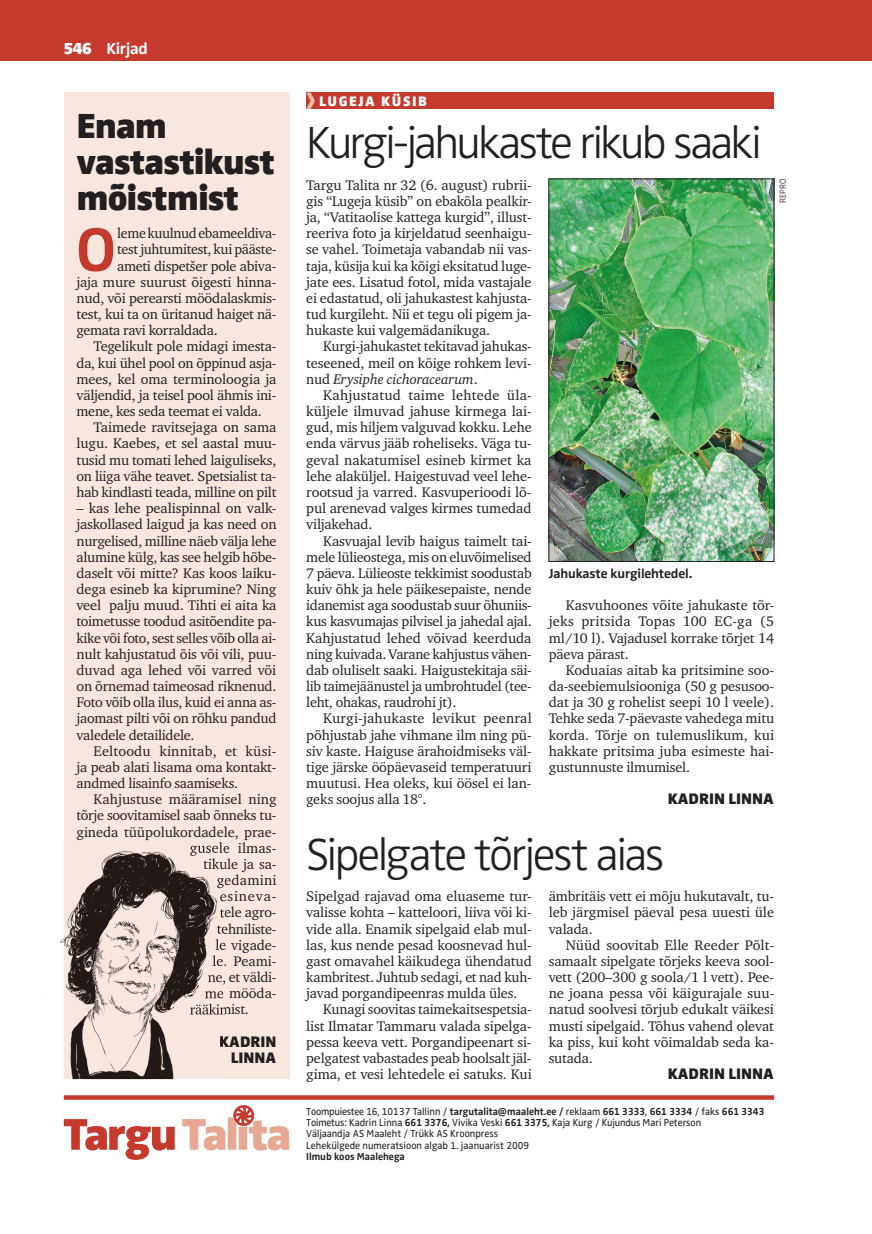
<style>
.page{position:relative;width:872px;height:1234px;background:#fff}
.page>*{position:absolute;margin:0;border:0;box-sizing:border-box;transform-origin:0 0}
.t1{font:700 62.7px "Zwo Pro";color:#c63a2e}
.t2{font:300 46.5px "Zwo Pro";letter-spacing:-.06em;color:#231f20}
.t3{font:900 36px/36px "Zwo Pro";letter-spacing:-.025em;color:#231f20}
.t4{font:700 16.5px "Zwo Pro";letter-spacing:-.025em;color:#fff}
.t5{font:900 15.75px/16.2px "Zwo Pro";color:#231f20;text-align:right}
.t6{font:14.25px/16.2px "Charter ITC";letter-spacing:-.01em;color:#231f20;text-align:justify}
.t7{font:14.25px "Charter ITC";letter-spacing:.01em;color:#231f20}
.t8{font:900 14.25px "Zwo Pro";letter-spacing:.105em;color:#fff}
.t9{font:14.25px "Charter ITC";letter-spacing:.015em;color:#231f20}
.t10{font:14.25px "Charter ITC";letter-spacing:.055em;color:#231f20}
.t11{font:700 13.5px "Zwo Pro";letter-spacing:-.01em;color:#231f20}
.t12{font:10.5px/11.2px "Zwo Pro";color:#231f20;scale:.95 1}
.t13{font:700 10.5px "Zwo Pro";color:#231f20;scale:.95 1}
.t14{font:300 9px "Zwo Pro";color:#231f20}
.s1{font-weight:900}
.s2{font-style:italic}
.s3{font-weight:700}
</style>
<div class="page">
<div style="left:0;top:0;width:872px;height:60px;background:#c63a2e"></div>
<svg style="left:64px;top:1119px;width:111px;height:40px"></svg>
<svg style="left:182px;top:1105px;width:107px;height:45px"></svg>
<svg style="left:64px;top:1095px;width:710px;height:4px;background:#c9473c"></svg>
<div style="left:64px;top:93px;width:225px;height:985px;background:#f8e7df"></div>
<div style="left:306px;top:93px;width:468px;height:16px;background:#c63a2e"></div>
<svg style="left:306px;top:93px;width:9px;height:16px"></svg>
<img style="left:548px;top:179px;width:224px;height:382px">
<img style="left:60px;top:850px;width:164px;height:228px">
<img style="left:190px;top:842px;width:34px;height:13px">
<img style="left:203px;top:858px;width:21px;height:13px">
<img style="left:217px;top:874px;width:7px;height:14px">
<svg style="left:220px;top:890px;width:4px;height:11px"></svg>
<img style="left:220px;top:906px;width:4px;height:14px">
<svg style="left:217px;top:922px;width:7px;height:11px"></svg>
<svg style="left:213px;top:939px;width:11px;height:26px"></svg>
<img style="left:208px;top:971px;width:16px;height:13px">
<img style="left:205px;top:987px;width:19px;height:11px">
<img style="left:190px;top:1003px;width:34px;height:11px">
<svg style="left:220px;top:1035px;width:4px;height:11px"></svg>
<p class="t4" style="left:64px;top:39px;width:85px"><span class="s1">546</span> Kirjad</p>
<h3 class="t3" style="left:77px;top:108px;width:200px">Enam vastastikust mõistmist</h3>
<h1 class="t1" style="left:77px;top:213px;width:40px">O</h1>
<p class="t6" style="left:117px;top:225px;width:161px">leme kuulnud ebameeldiva-</p>
<p class="t6" style="left:117px;top:241px;width:161px">test juhtumitest, kui pääste-</p>
<p class="t6" style="left:117px;top:257px;width:161px">ameti dispetšer pole abiva-</p>
<p class="t6" style="left:77px;top:274px;width:201px">jaja mure suurust õigesti hinna-</p>
<p class="t6" style="left:77px;top:290px;width:201px">nud, või perearsti möödalaskmis-</p>
<p class="t6" style="left:77px;top:306px;width:201px">test, kui ta on üritanud haiget nä-</p>
<p class="t6" style="left:77px;top:322px;width:143px">gemata ravi korraldada.</p>
<p class="t6" style="left:94px;top:338px;width:184px">Tegelikult pole midagi imesta-</p>
<p class="t6" style="left:77px;top:354px;width:201px">da, kui ühel pool on õppinud asja-</p>
<p class="t6" style="left:77px;top:371px;width:201px">mees, kel oma terminoloogia ja</p>
<p class="t6" style="left:77px;top:387px;width:201px">väljendid, ja teisel pool ähmis ini-</p>
<p class="t6" style="left:77px;top:403px;width:187px">mene, kes seda teemat ei valda.</p>
<p class="t6" style="left:94px;top:419px;width:184px">Taimede ravitsejaga on sama</p>
<p class="t6" style="left:77px;top:435px;width:201px">lugu. Kaebes, et sel aastal muu-</p>
<p class="t6" style="left:77px;top:451px;width:201px">tusid mu tomati lehed laiguliseks,</p>
<p class="t6" style="left:77px;top:467px;width:201px">on liiga vähe teavet. Spetsialist ta-</p>
<p class="t6" style="left:77px;top:484px;width:201px">hab kindlasti teada, milline on pilt</p>
<p class="t6" style="left:77px;top:500px;width:201px">– kas lehe pealispinnal on valk&shy;jaskollased laigud ja kas need on nurgelised, milline näeb välja lehe alumine külg, kas see helgib hõbe&shy;daselt või mitte? Kas koos laiku&shy;dega esineb ka kiprumine? Ning veel palju muud. Tihti ei aita ka toimetusse toodud asitõendite pa&shy;kike või foto, sest selles võib olla ai&shy;nult kahjustatud õis või vili, puu&shy;duvad aga lehed või varred või on õrnemad taimeosad riknenud.<br>Foto võib olla ilus, kuid ei anna as&shy;jaomast pilti või on rõhku pandud valedele detailidele.</p>
<p class="t6" style="left:77px;top:742px;width:201px;text-indent:17px">Eeltoodu kinnitab, et küsi&shy;ja peab alati lisama oma kontakt&shy;andmed lisainfo saamiseks.</p>
<p class="t6" style="left:94px;top:791px;width:184px">Kahjustuse määramisel ning</p>
<p class="t6" style="left:77px;top:807px;width:201px">tõrje soovitamisel saab õnneks tu-</p>
<p class="t6" style="left:77px;top:823px;width:201px">gineda tüüpolukordadele, prae-</p>
<p class="t7" style="left:190px;top:838px;width:88px">gusele ilmas-</p>
<p class="t6" style="left:203px;top:855px;width:75px">tikule ja sa-</p>
<p class="t9" style="left:217px;top:871px;width:61px">gedamini</p>
<p class="t10" style="left:220px;top:887px;width:58px">esineva-</p>
<p class="t6" style="left:220px;top:904px;width:58px">tele agro-</p>
<p class="t6" style="left:217px;top:920px;width:61px">tehniliste-</p>
<p class="t6" style="left:215px;top:936px;width:63px">le vigade-</p>
<p class="t6" style="left:212px;top:952px;width:66px">le. Peami-</p>
<p class="t6" style="left:208px;top:968px;width:70px">ne, et väldi-</p>
<p class="t6" style="left:205px;top:985px;width:73px">me mööda-</p>
<p class="t6" style="left:190px;top:1001px;width:61px">rääkimist.</p>
<p class="t5" style="left:219px;top:1033px;width:59px">KADRIN<br>LINNA</p>
<p class="t8" style="left:319px;top:92px;width:109px">LUGEJA KÜSIB</p>
<h2 class="t2" style="left:306px;top:116px;width:457px">Kurgi-jahukaste rikub saaki</h2>
<p class="t6" style="left:306px;top:177px;width:227px">Targu Talita nr 32 (6. august) rubrii&shy;gis “Lugeja küsib” on ebakõla pealkir&shy;ja, “Vatitaolise kattega kurgid”, illust&shy;reeriva foto ja kirjeldatud seenhaigu&shy;se vahel. Toimetaja vabandab nii vas&shy;taja, küsija kui ka kõigi eksitatud luge&shy;jate ees. Lisatud fotol, mida vastajale ei edastatud, oli jahukastest kahjusta&shy;tud kurgileht. Nii et tegu oli pigem ja&shy;hukaste kui valgemädanikuga.</p>
<p class="t6" style="left:306px;top:338px;width:227px;text-indent:17px">Kurgi-jahukastet tekitavad jahukas&shy;teseened, meil on kõige rohkem levi&shy;nud <span class="s2">Erysiphe cichoracearum</span>.</p>
<p class="t6" style="left:306px;top:387px;width:227px;text-indent:17px">Kahjustatud taime lehtede üla&shy;küljele ilmuvad jahuse kirmega lai&shy;gud, mis hiljem valguvad kokku. Lehe enda värvus jääb roheliseks. Väga tu&shy;geval nakatumisel esineb kirmet ka lehe alaküljel. Haigestuvad veel lehe&shy;rootsud ja varred. Kasvuperioodi lõ&shy;pul arenevad valges kirmes tumedad viljakehad.</p>
<p class="t6" style="left:306px;top:532px;width:227px;text-indent:17px">Kasvuajal levib haigus taimelt tai&shy;mele lülieostega, mis on eluvõimelised 7 päeva. Lülieoste tekkimist soodustab kuiv õhk ja hele päikesepaiste, nende idanemist aga soodustab suur õhuniis&shy;kus kasvumajas pilvisel ja jahedal ajal.<br>Kahjustatud lehed võivad keerduda ning kuivada. Varane kahjustus vähen&shy;dab oluliselt saaki. Haigustekitaja säi&shy;lib taimejäänustel ja umbrohtudel (tee&shy;leht, ohakas, raudrohi jt).</p>
<p class="t6" style="left:306px;top:710px;width:227px;text-indent:17px">Kurgi-jahukaste levikut peenral põhjustab jahe vihmane ilm ning pü&shy;siv kaste. Haiguse ärahoidmiseks väl&shy;tige järske ööpäevaseid temperatuuri muutusi. Hea oleks, kui öösel ei lan&shy;geks soojus alla 18°.</p>
<p class="t14" style="left:777px;top:203px;width:26px;rotate:-90deg">REPRO</p>
<p class="t11" style="left:549px;top:565px;width:145px">Jahukaste kurgilehtedel.</p>
<p class="t6" style="left:549px;top:597px;width:227px;text-indent:17px">Kasvuhoones võite jahukaste tõr&shy;jeks pritsida Topas 100 EC-ga (5 ml/10 l). Vajadusel korrake tõrjet 14 päeva pärast.</p>
<p class="t6" style="left:549px;top:661px;width:227px;text-indent:17px">Koduaias aitab ka pritsimine soo&shy;da-seebiemulsiooniga (50 g pesusoo&shy;dat ja 30 g rohelist seepi 10 l veele).<br>Tehke seda 7-päevaste vahedega mitu korda. Tõrje on tulemuslikum, kui hakkate pritsima juba esimeste hai&shy;gustunnuste ilmumisel.</p>
<p class="t5" style="left:667px;top:790px;width:108px">KADRIN LINNA</p>
<h2 class="t2" style="left:306px;top:827px;width:360px">Sipelgate tõrjest aias</h2>
<p class="t6" style="left:306px;top:888px;width:227px">Sipelgad rajavad oma eluaseme tur&shy;valisse kohta – katteloori, liiva või ki&shy;vide alla. Enamik sipelgaid elab mul&shy;las, kus nende pesad koosnevad hul&shy;gast omavahel käikudega ühendatud kambritest. Juhtub sedagi, et nad kuh&shy;javad porgandipeenras mulda üles.</p>
<p class="t6" style="left:306px;top:1001px;width:227px;text-indent:17px">Kunagi soovitas taimekaitsespetsia&shy;list Ilmatar Tammaru valada sipelga&shy;pessa keeva vett. Porgandipeenart si&shy;pelgatest vabastades peab hoolsalt jäl&shy;gima, et vesi lehtedele ei satuks. Kui</p>
<p class="t6" style="left:549px;top:888px;width:227px">ämbritäis vett ei mõju hukutavalt, tu&shy;leb järgmisel päeval pesa uuesti üle valada.</p>
<p class="t6" style="left:549px;top:936px;width:227px;text-indent:17px">Nüüd soovitab Elle Reeder Põlt&shy;samaalt sipelgate tõrjeks keeva sool&shy;vett (200–300 g soola/1 l vett). Pee&shy;ne joana pessa või käigurajale suu&shy;natud soolvesi tõrjub edukalt väikesi musti sipelgaid. Tõhus vahend olevat ka piss, kui koht võimaldab seda ka&shy;sutada.</p>
<p class="t5" style="left:667px;top:1065px;width:108px">KADRIN LINNA</p>
<p class="t12" style="left:306px;top:1105px;width:484px">Toompuiestee 16, 10137 Tallinn / <span class="s3">targutalita@maaleht.ee /</span> reklaam <span class="s3">661 3333</span>, <span class="s3">661 3334</span> / faks <span class="s3">661 3343<br></span>Toimetus: Kadrin Linna <span class="s3">661 3376,</span> Vivika Veski <span class="s3">661 3375,</span> Kaja Kurg / Kujundus Mari Peterson<br>Väl jaand ja AS Maaleht / Trükk AS Kroonpress<br>Lehekülgede numeratsioon algab 1. jaanuarist 2009</p>
<p class="t13" style="left:306px;top:1149px;width:105px">Ilmub koos Maalehega</p>
</div>
